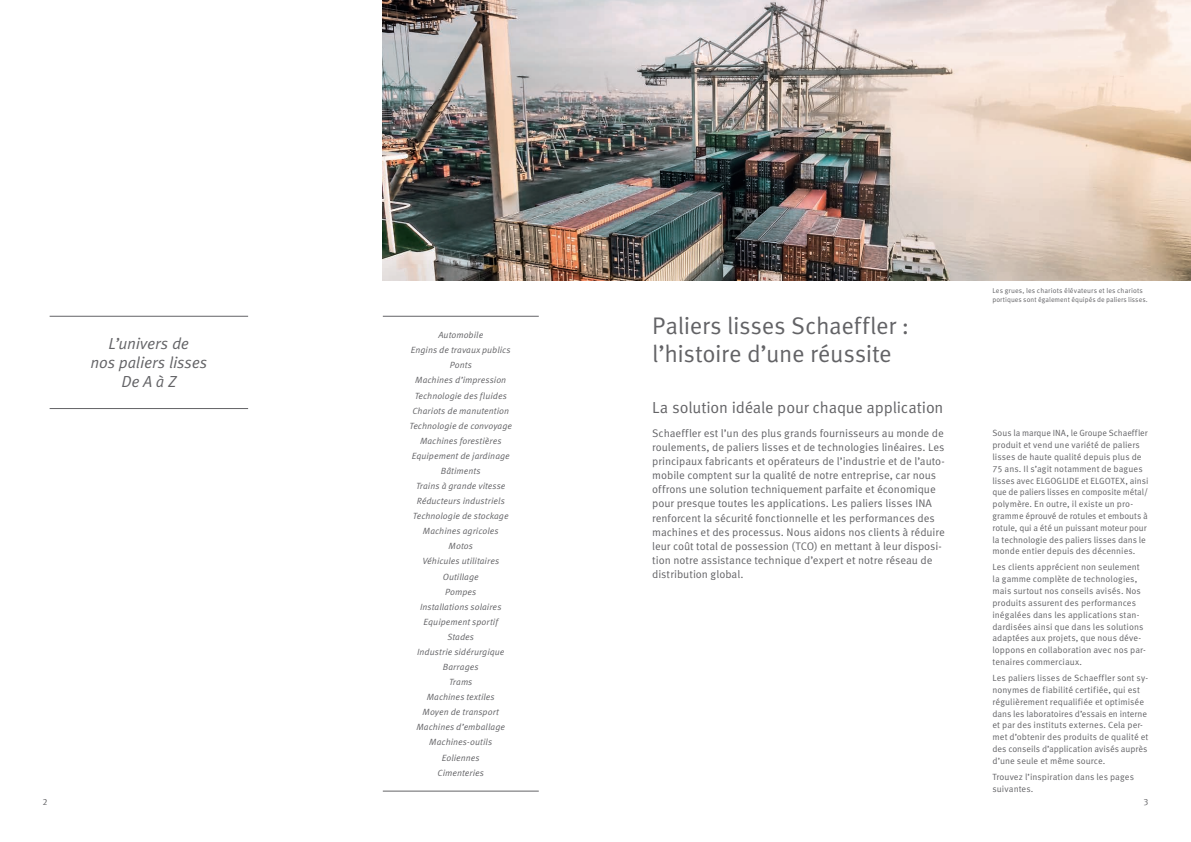
<style>
.page{position:relative;width:1191px;height:842px;background:#fff}
.page>*{position:absolute;margin:0;border:0;box-sizing:border-box;transform-origin:0 0}
.t1{font:24px/28px "Schaeffler Meta";letter-spacing:-.015em;color:#636366}
.t2{font:16px "Schaeffler Meta";letter-spacing:-.01em;color:#636366}
.t3{font:italic 16px/19px "Schaeffler Meta";letter-spacing:-.01em;color:#636366;text-align:center}
.t4{font:11px/14.2px "Schaeffler Meta";letter-spacing:-.005em;color:#636366}
.t5{font:9px/11.8px "Schaeffler Meta";letter-spacing:.005em;color:#636366}
.t6{font:italic 9px/15.1px "Schaeffler Meta";letter-spacing:.005em;color:#636366;text-align:center}
.t7{font:7px/9px "Schaeffler Meta";letter-spacing:.015em;color:#636366}
</style>
<div class="page">
<img style="left:383px;top:0;width:808px;height:281px">
<hr style="left:383px;top:791px;width:156px;height:1px;background:#636366">
<hr style="left:383px;top:316px;width:156px;height:1px;background:#636366">
<hr style="left:50px;top:316px;width:198px;height:1px;background:#636366">
<hr style="left:50px;top:408px;width:198px;height:1px;background:#636366">
<h2 class="t3" style="left:90px;top:335px;width:118px">L’univers de<br>nos paliers lisses<br>De A à Z</h2>
<p class="t6" style="left:409px;top:328px;width:104px">Automobile<br>Engins de travaux publics<br>Ponts<br>Machines d’impression<br>Technologie des fluides<br>Chariots de manutention<br>Technologie de convoyage<br>Machines forestières<br>Equipement de jardinage<br>Bâtiments<br>Trains à grande vitesse<br>Réducteurs industriels<br>Technologie de stockage<br>Machines agricoles<br>Motos<br>Véhicules utilitaires<br>Outillage<br>Pompes<br>Installations solaires<br>Equipement sportif<br>Stades<br>Industrie sidérurgique<br>Barrages<br>Trams<br>Machines textiles<br>Moyen de transport<br>Machines d’emballage<br>Machines-outils<br>Eoliennes<br>Cimenteries</p>
<h1 class="t1" style="left:652px;top:312px;width:258px">Paliers lisses Schaeffler : l’histoire d’une réussite</h1>
<h2 class="t2" style="left:652px;top:398px;width:293px">La solution idéale pour chaque application</h2>
<p class="t4" style="left:652px;top:426px;width:294px">Schaeffler est l’un des plus grands fournisseurs au monde de roulements, de paliers lisses et de technologies linéaires. Les principaux fabricants et opérateurs de l’industrie et de l’auto&shy;mobile comptent sur la qualité de notre entreprise, car nous offrons une solution techniquement parfaite et économique pour presque toutes les applications. Les paliers lisses INA renforcent la sécurité fonctionnelle et les performances des machines et des processus. Nous aidons nos clients à réduire leur coût total de possession (TCO) en mettant à leur disposi&shy;tion notre assistance technique d’expert et notre réseau de distribution global.</p>
<p class="t7" style="left:992px;top:286px;width:157px">Les grues, les chariots élévateurs et les chariots portiques sont également équipés de paliers lisses.</p>
<p class="t5" style="left:992px;top:427px;width:157px">Sous la marque INA, le Groupe Schaeffler produit et vend une variété de paliers lisses de haute qualité depuis plus de 75 ans. Il s’agit notamment de bagues lisses avec ELGOGLIDE et ELGOTEX, ainsi que de paliers lisses en composite métal/ polymère. En outre, il existe un pro&shy;gramme éprouvé de rotules et embouts à rotule, qui a été un puissant moteur pour la technologie des paliers lisses dans le monde entier depuis des décennies.</p>
<p class="t5" style="left:992px;top:562px;width:155px">Les clients apprécient non seulement la gamme complète de technologies, mais surtout nos conseils avisés. Nos produits assurent des performances inégalées dans les applications stan&shy;dardisées ainsi que dans les solutions adaptées aux projets, que nous déve&shy;loppons en collaboration avec nos par&shy;tenaires commerciaux.</p>
<p class="t5" style="left:992px;top:672px;width:157px">Les paliers lisses de Schaeffler sont sy&shy;nonymes de fiabilité certifiée, qui est régulièrement requalifiée et optimisée dans les laboratoires d’essais en interne et par des instituts externes. Cela per&shy;met d’obtenir des produits de qualité et des conseils d’application avisés auprès d’une seule et même source.</p>
<p class="t5" style="left:992px;top:771px;width:143px">Trouvez l’inspiration dans les pages suivantes.</p>
<p class="t5" style="left:43px;top:796px;width:7px">2</p>
<p class="t5" style="left:1143px;top:796px;width:7px">3</p>
</div>
